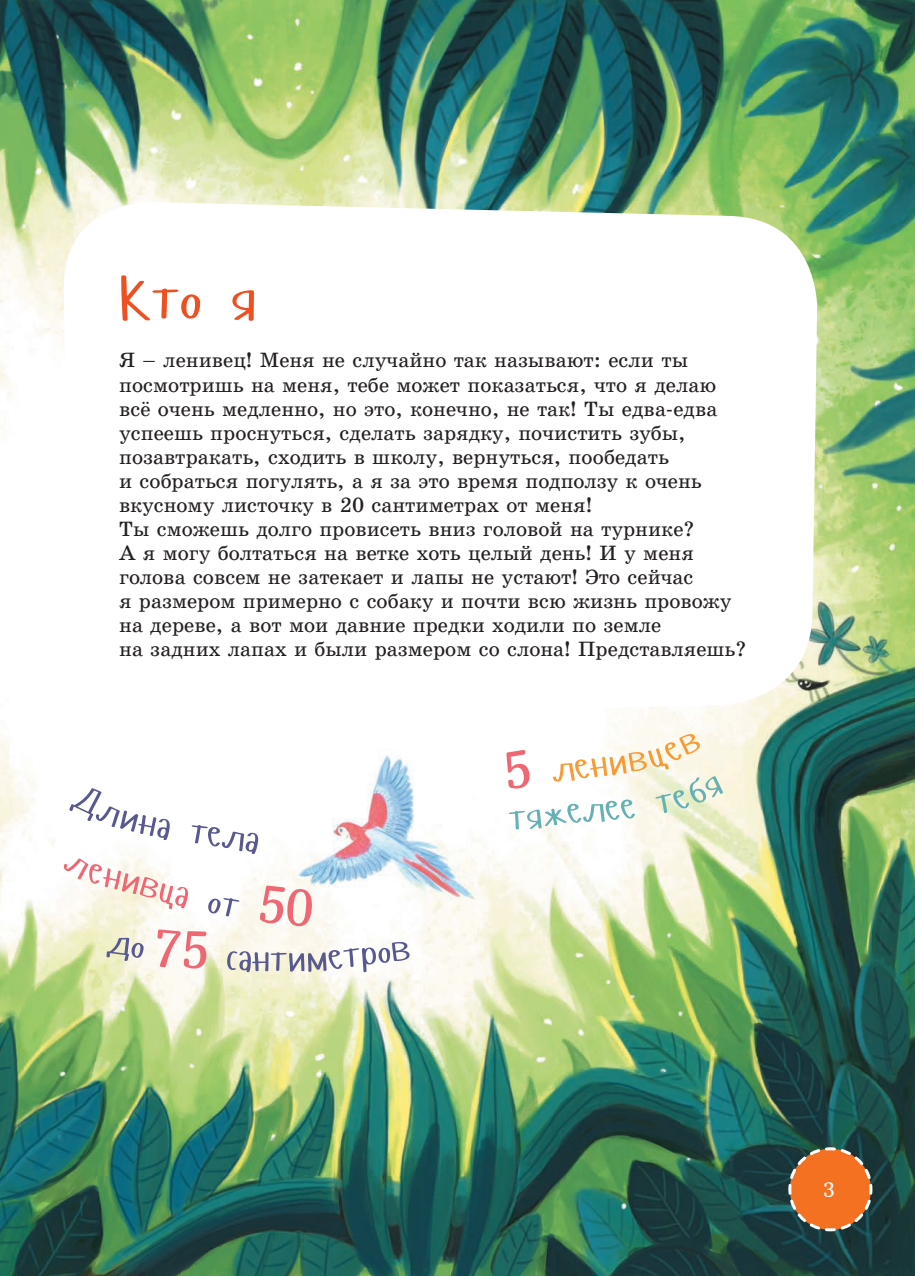
<style>
.page{position:relative;width:915px;height:1276px;background:#fff}
.page>*{position:absolute;margin:0;border:0;box-sizing:border-box;transform-origin:0 0}
.t1{font:63px "Hangyaboly";color:#ee5121}
.t2{font:21px/24px "School";color:#231f20}
.t3{font:21px "Marmelad";color:#fff}
</style>
<div class="page">
<img style="left:0;top:0;width:914px;height:1276px">
<svg style="left:64px;top:788px;width:345px;height:184px"></svg>
<svg style="left:506px;top:734px;width:216px;height:95px"></svg>
<svg style="left:63px;top:200px;width:755px;height:523px"></svg>
<svg style="left:786px;top:1145px;width:87px;height:87px;background:#b56b38"></svg>
<h1 class="t1" style="left:119px;top:272px;width:139px">Кто я</h1>
<p class="t2" style="left:119px;top:350px;width:628px">Я – ленивец! Меня не случайно так называют: если ты посмотришь на меня, тебе может показаться, что я делаю всё очень медленно, но это, конечно, не так! Ты едва-едва успеешь проснуться, сделать зарядку, почистить зубы, позавтракать, сходить в школу, вернуться, пообедать<br>и собраться погулять, а я за это время подползу к очень вкусному листочку в 20 сантиметрах от меня!<br>Ты сможешь долго провисеть вниз головой на турнике?<br>А я могу болтаться на ветке хоть целый день! И у меня голова совсем не затекает и лапы не устают! Это сейчас<br>я размером примерно с собаку и почти всю жизнь провожу на дереве, а вот мои давние предки ходили по земле<br>на задних лапах и были размером со слона! Представляешь?</p>
<p class="t3" style="left:823px;top:1176px;width:13px">3</p>
</div>
